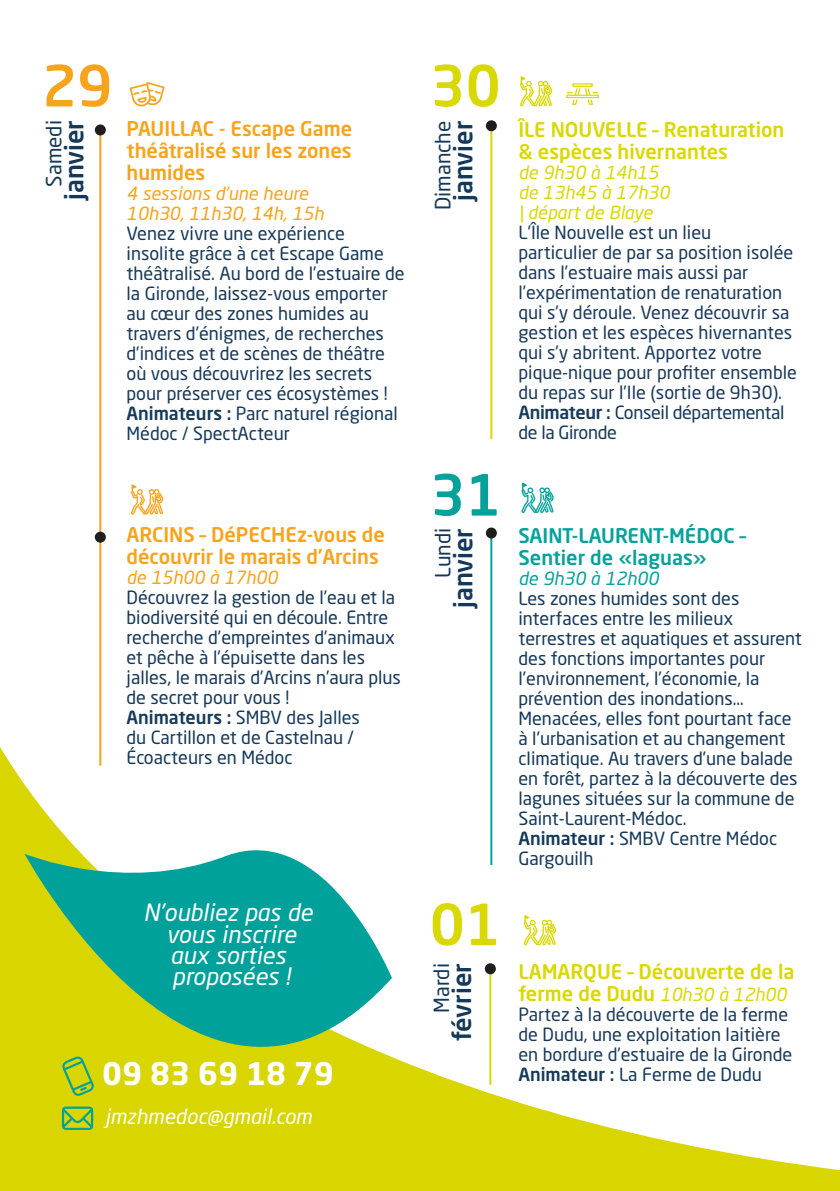
<style>
.page{position:relative;width:840px;height:1191px;background:#fff}
.page>*{position:absolute;margin:0;border:0;box-sizing:border-box;transform-origin:0 0}
.t1{font:500 56px "Neo Sans Std";color:#d9d800}
.t2{font:500 56px "Neo Sans Std";color:#04a29a}
.t3{font:500 56px "Neo Sans Std";color:#f7a31b}
.t4{font:700 30.8px "Neo Sans Std";color:#fff}
.t5{font:500 25.2px "Neo Sans Std";color:#143859}
.t6{font:italic 23.6px/21.2px "Neo Sans Std";color:#fff;text-align:center}
.t7{font:20.8px "Neo Sans Std";color:#143859}
.t8{font:italic 20.6px "Neo Sans Std";color:#fff}
.t9{font:500 20px/22px "Neo Sans Std";color:#f7a31b;text-align:justify}
.t10{font:500 20px/22px "Neo Sans Std";color:#d9d800}
.t11{font:500 20px/22px "Neo Sans Std";color:#04a29a}
.t12{font:18px/20px "Neo Sans Std";color:#143859}
.t13{font:18px/20px "Neo Sans Std";color:#18385a}
.t14{font:italic 18px/20px "Neo Sans Std";color:#f7a31b}
.t15{font:italic 18px/20px "Neo Sans Std";color:#d9d800}
.t16{font:italic 18px "Neo Sans Std";color:#04a29a}
.s1{font-weight:500;color:#14395b}
.s2{color:#14395b}
.s3{color:#143859}
.s4{font-weight:400;font-style:italic;font-size:18px}
</style>
<div class="page">
<svg style="left:0;top:721px;width:839px;height:470px"></svg>
<svg style="left:25px;top:817px;width:367px;height:370px;fill:#d8d502"></svg>
<hr style="left:99px;top:131px;width:2px;height:634px;background:#f7a31b">
<hr style="left:490px;top:123px;width:2px;height:316px;background:#d9d800">
<hr style="left:490px;top:530px;width:2px;height:335px;background:#04a29a">
<hr style="left:489px;top:966px;width:2px;height:118px;background:#d9d800">
<div style="left:95px;top:124px;width:11px;height:11px;background:#1e1e1c;border-radius:50%"></div>
<div style="left:95px;top:531px;width:11px;height:11px;background:#1e1e1c;border-radius:50%"></div>
<svg style="left:520px;top:76px;width:32px;height:31px"></svg>
<svg style="left:566px;top:83px;width:32px;height:22px"></svg>
<svg style="left:131px;top:484px;width:32px;height:31px"></svg>
<div style="left:485px;top:120px;width:11px;height:11px;background:#1e1e1c;border-radius:50%"></div>
<div style="left:485px;top:527px;width:11px;height:11px;background:#1e1e1c;border-radius:50%"></div>
<div style="left:484px;top:963px;width:11px;height:11px;background:#1e1e1c;border-radius:50%"></div>
<svg style="left:129px;top:82px;width:36px;height:24px"></svg>
<svg style="left:521px;top:482px;width:32px;height:31px"></svg>
<svg style="left:523px;top:915px;width:32px;height:30px"></svg>
<h1 class="t3" style="left:42px;top:50px;width:72px">29</h1>
<p class="t7" style="left:41px;top:186px;width:68px;rotate:-90deg">Samedi</p>
<h3 class="t5" style="left:58px;top:200px;width:81px;rotate:-90deg">janvier</h3>
<p class="t9" style="left:126px;top:117px;width:227px">PAUILLAC - Escape Game théâtralisé sur les zones humides</p>
<p class="t14" style="left:126px;top:183px;width:199px">4 sessions d’une heure<br>10h30, 11h30, 14h, 15h</p>
<p class="t12" style="left:126px;top:223px;width:279px">Venez vivre une expérience insolite grâce à cet Escape Game théâtralisé. Au bord de l’estuaire de la Gironde, laissez-vous emporter au cœur des zones humides au travers d’énigmes, de recherches d’indices et de scènes de théâtre où vous découvrirez les secrets pour préserver ces écosystèmes !<br><span class="s1">Animateurs :</span> <span class="s2">Parc naturel régional<br>Médoc / SpectActeur</span></p>
<p class="t9" style="left:126px;top:523px;width:260px">ARCINS – DéPECHEz-vous de découvrir le marais d’Arcins</p>
<p class="t14" style="left:126px;top:567px;width:152px">de 15h00 à 17h00</p>
<p class="t12" style="left:126px;top:587px;width:276px">Découvrez la gestion de l’eau et la biodiversité qui en découle. Entre recherche d’empreintes d’animaux et pêche à l’épuisette dans les jalles, le marais d’Arcins n’aura plus de secret pour vous !<br><span class="s1">Animateurs :</span> <span class="s2">SMBV des Jalles<br>du Cartillon et de Castelnau /<br>Écoacteurs en Médoc</span></p>
<h3 class="t6" style="left:143px;top:901px;width:171px">N’oubliez pas de vous inscrire aux sorties proposées !</h3>
<h2 class="t4" style="left:102px;top:1053px;width:233px">09 83 69 18 79</h2>
<p class="t8" style="left:105px;top:1104px;width:208px">jmzhmedoc@gmail.com</p>
<h1 class="t1" style="left:430px;top:50px;width:72px">30</h1>
<p class="t7" style="left:430px;top:210px;width:91px;rotate:-90deg">Dimanche</p>
<h3 class="t5" style="left:447px;top:200px;width:81px;rotate:-90deg">janvier</h3>
<h1 class="t2" style="left:430px;top:459px;width:72px">31</h1>
<p class="t7" style="left:430px;top:578px;width:52px;rotate:-90deg">Lundi</p>
<h3 class="t5" style="left:447px;top:608px;width:81px;rotate:-90deg">janvier</h3>
<h1 class="t1" style="left:429px;top:889px;width:72px">01</h1>
<p class="t7" style="left:428px;top:1012px;width:51px;rotate:-90deg">Mardi</p>
<h3 class="t5" style="left:445px;top:1041px;width:79px;rotate:-90deg">février</h3>
<p class="t10" style="left:518px;top:118px;width:267px">ÎLE NOUVELLE – Renaturation &amp; espèces hivernantes</p>
<p class="t15" style="left:518px;top:162px;width:152px">de 9h30 à 14h15 de 13h45 à 17h30 | départ de Blaye</p>
<p class="t13" style="left:518px;top:222px;width:280px">L’Île Nouvelle est un lieu<br>particulier de par sa position isolée dans l’estuaire mais aussi par l’expérimentation de renaturation qui s’y déroule. Venez découvrir sa gestion et les espèces hivernantes qui s’y abritent. Apportez votre pique-nique pour profiter ensemble du repas sur l’Ile (sortie de 9h30).<br><span class="s1">Animateur :</span> <span class="s3">Conseil départemental de la Gironde</span></p>
<p class="t11" style="left:518px;top:524px;width:229px">SAINT-LAURENT-MÉDOC –<br>Sentier de «laguas»</p>
<p class="t16" style="left:518px;top:567px;width:142px">de 9h30 à 12h00</p>
<p class="t12" style="left:518px;top:588px;width:285px">Les zones humides sont des interfaces entre les milieux terrestres et aquatiques et assurent des fonctions importantes pour l’environnement, l’économie, la prévention des inondations…<br>Menacées, elles font pourtant face à l’urbanisation et au changement climatique. Au travers d’une balade en forêt, partez à la découverte des lagunes situées sur la commune de<br>Saint-Laurent-Médoc.<br><span class="s1">Animateur :</span> <span class="s2">SMBV Centre Médoc<br>Gargouilh</span></p>
<p class="t10" style="left:518px;top:959px;width:277px">LAMARQUE – Découverte de la ferme de Dudu <span class="s4">10h30 à 12h00</span></p>
<p class="t13" style="left:518px;top:1003px;width:275px">Partez à la découverte de la ferme de Dudu, une exploitation laitière en bordure d’estuaire de la Gironde<br><span class="s1">Animateur :</span> <span class="s2">La Ferme de Dudu</span></p>
</div>
